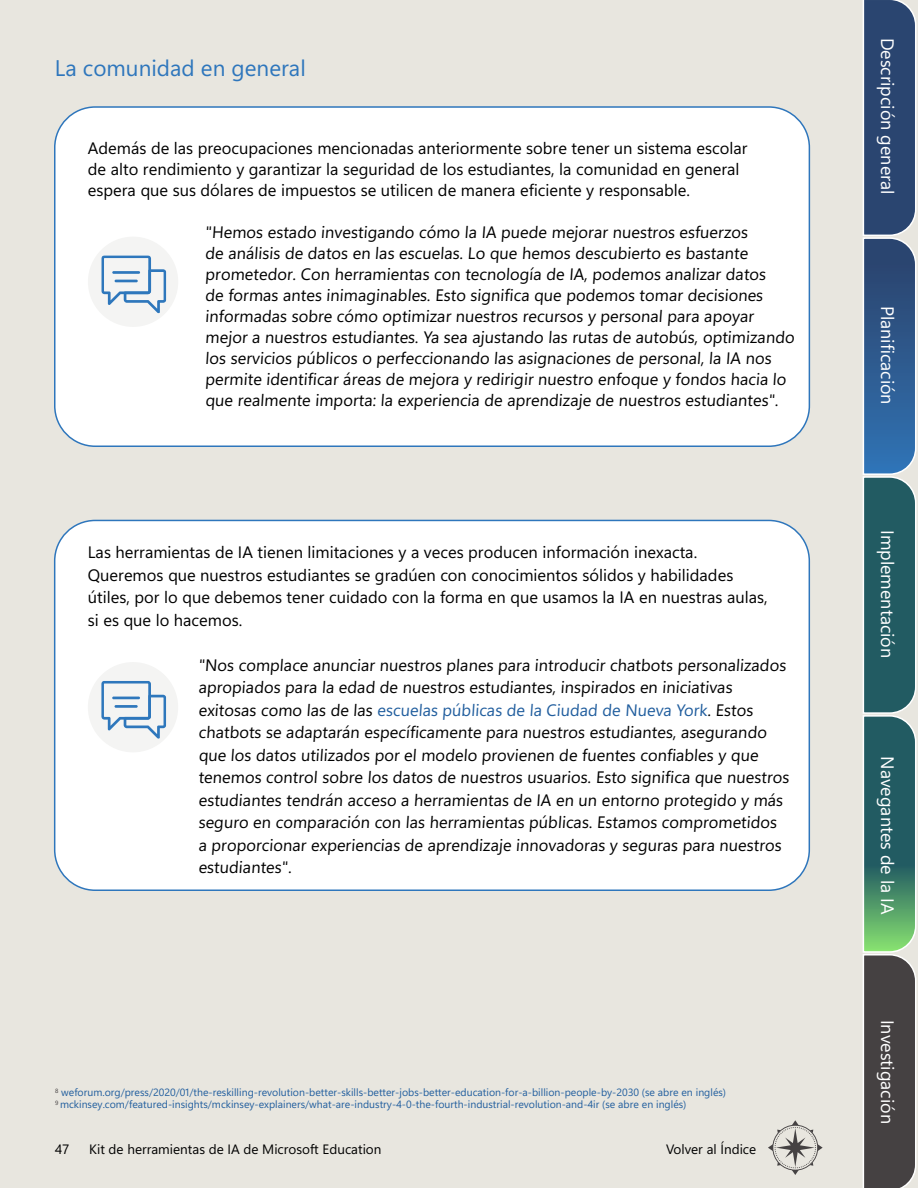
<style>
.page{position:relative;width:918px;height:1188px;background:#e8e6df}
.page>*{position:absolute;margin:0;border:0;box-sizing:border-box;transform-origin:0 0}
.Paragraph_style__11_font__15{font:22.5px "Segoe Sans a 8000";color:#2e76bc}
.t1{font:18px "Segoe Sans a 8000";color:#fff}
.Paragraph_style__11_font__15-2{font:16.5px/22.5px "Segoe Sans a 8000";color:#000}
.t2{font:13.5px "Segoe Sans a 8000";color:#000}
.Footnote{font:10.5px/12px "Segoe Sans a 8000";color:#215e9e}
.s1{color:#215e9e}
</style>
<div class="page">
<svg style="left:768px;top:1120px;width:55px;height:55px"></svg>
<div style="left:55px;top:107px;width:754px;height:339px;background:#fff;border-radius:40px"></div>
<div style="left:54px;top:106px;width:756px;height:341px;border:2px solid #2e76bc;border-radius:40px"></div>
<div style="left:88px;top:237px;width:90px;height:90px;background:#f4f4f3;border-radius:50%"></div>
<svg style="left:101px;top:255px;width:65px;height:58px"></svg>
<hr style="left:112px;top:271px;width:28px;height:3px;background:#2e77bc">
<hr style="left:115px;top:280px;width:23px;height:2px;background:#2e77bc">
<svg style="left:862px;top:0;width:55px;height:1188px;background:#466776"></svg>
<div style="left:55px;top:520px;width:754px;height:370px;background:#fff;border-radius:40px"></div>
<div style="left:54px;top:520px;width:756px;height:371px;border:2px solid #2e76bc;border-radius:40px"></div>
<div style="left:88px;top:662px;width:90px;height:90px;background:#f4f4f3;border-radius:50%"></div>
<svg style="left:101px;top:681px;width:65px;height:58px"></svg>
<hr style="left:112px;top:697px;width:28px;height:2px;background:#2e77bc">
<hr style="left:115px;top:705px;width:23px;height:3px;background:#2e77bc">
<p class="Paragraph_style__11_font__15" style="left:55px;top:52px;width:253px">La comunidad en general</p>
<p class="Paragraph_style__11_font__15-2" style="left:88px;top:137px;width:661px;line-height:21px">Además de las preocupaciones mencionadas anteriormente sobre tener un sistema escolar de alto rendimiento y garantizar la seguridad de los estudiantes, la comunidad en general espera que sus dólares de impuestos se utilicen de manera eficiente y responsable.</p>
<p class="Paragraph_style__11_font__15-2" style="left:205px;top:221px;width:592px;line-height:21px">"Hemos estado investigando cómo la IA puede mejorar nuestros esfuerzos<br>de análisis de datos en las escuelas. Lo que hemos descubierto es bastante prometedor. Con herramientas con tecnología de IA, podemos analizar datos<br>de formas antes inimaginables. Esto significa que podemos tomar decisiones informadas sobre cómo optimizar nuestros recursos y personal para apoyar mejor a nuestros estudiantes. Ya sea ajustando las rutas de autobús, optimizando los servicios públicos o perfeccionando las asignaciones de personal, la IA nos permite identificar áreas de mejora y redirigir nuestro enfoque y fondos hacia lo que realmente importa: la experiencia de aprendizaje de nuestros estudiantes".</p>
<p class="Paragraph_style__11_font__15-2" style="left:88px;top:541px;width:681px">Las herramientas de IA tienen limitaciones y a veces producen información inexacta.<br>Queremos que nuestros estudiantes se gradúen con conocimientos sólidos y habilidades útiles, por lo que debemos tener cuidado con la forma en que usamos la IA en nuestras aulas, si es que lo hacemos.</p>
<p class="Paragraph_style__11_font__15-2" style="left:198px;top:653px;width:594px">"Nos complace anunciar nuestros planes para introducir chatbots personalizados apropiados para la edad de nuestros estudiantes, inspirados en iniciativas exitosas como las de las <span class="s1">escuelas públicas de la Ciudad de Nueva York</span>. Estos chatbots se adaptarán específicamente para nuestros estudiantes, asegurando que los datos utilizados por el modelo provienen de fuentes confiables y que tenemos control sobre los datos de nuestros usuarios. Esto significa que nuestros estudiantes tendrán acceso a herramientas de IA en un entorno protegido y más seguro en comparación con las herramientas públicas. Estamos comprometidos a proporcionar experiencias de aprendizaje innovadoras y seguras para nuestros estudiantes".</p>
<p class="Footnote" style="left:55px;top:1086px;width:673px"><sup>8</sup> weforum.org/press/2020/01/the-reskilling-revolution-better-skills-better-jobs-better-education-for-a-billion-people-by-2030 (se abre en inglés)<br><sup>9</sup> mckinsey.com/featured-insights/mckinsey-explainers/what-are-industry-4-0-the-fourth-industrial-revolution-and-4ir (se abre en inglés)</p>
<p class="t2" style="left:55px;top:1139px;width:16px">47</p>
<p class="t2" style="left:89px;top:1139px;width:294px">Kit de herramientas de IA de Microsoft Education</p>
<p class="t2" style="left:666px;top:1139px;width:92px">Volver al Índice</p>
<p class="t1" style="left:900px;top:38px;width:158px;rotate:90deg">Descripción general</p>
<p class="t1" style="left:900px;top:306px;width:101px;rotate:90deg">Planificación</p>
<p class="t1" style="left:900px;top:530px;width:130px;rotate:90deg">Implementación</p>
<p class="t1" style="left:900px;top:756px;width:160px;rotate:90deg">Navegantes de la IA</p>
<p class="t1" style="left:900px;top:1020px;width:106px;rotate:90deg">Investigación</p>
</div>
